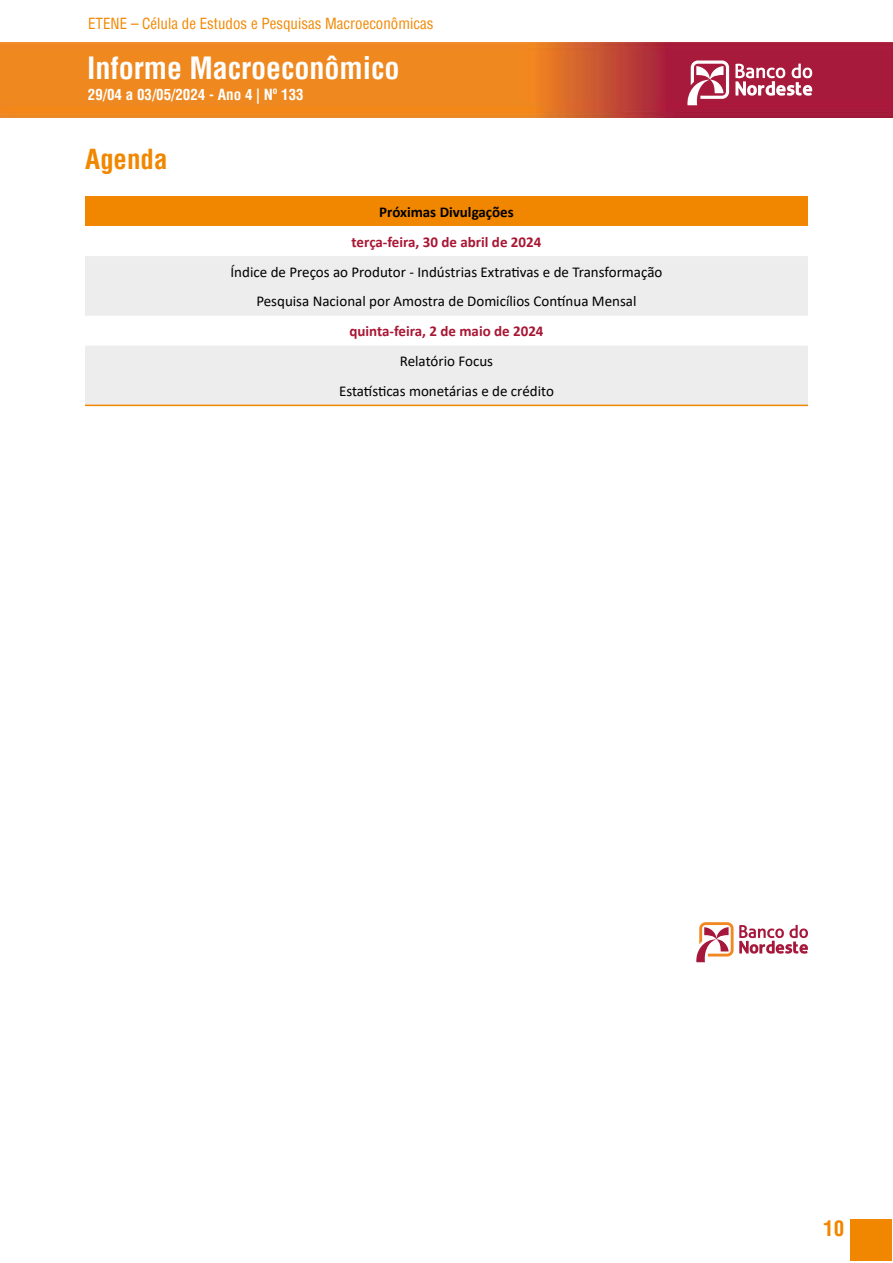
<style>
.page{position:relative;width:893px;height:1263px;background:#fff}
.page>*{position:absolute;margin:0;border:0;box-sizing:border-box;transform-origin:0 0}
.t1{font:700 condensed 30px "Helvetica";color:#fff}
.t2{font:700 condensed 27px "Helvetica";color:#f18700}
.t3{font:700 condensed 21px "Helvetica";color:#f18700}
.t4{font:15px/29.8px "Calibri";color:#000;text-align:center}
.t5{font:700 15px "Calibri";color:#a91634}
.t6{font:condensed 15px "Helvetica";color:#f18700}
.t7{font:700 condensed 15px "Helvetica";color:#fff}
.t8{font:700 15px "Calibri";color:#000}
</style>
<div class="page">
<img style="left:0;top:43px;width:893px;height:75px">
<svg style="left:686px;top:61px;width:43px;height:44px"></svg>
<svg style="left:735px;top:64px;width:77px;height:32px"></svg>
<div style="left:850px;top:1219px;width:42px;height:41px;background:#f18700"></div>
<div style="left:85px;top:196px;width:723px;height:30px;background:#f18700"></div>
<svg style="left:85px;top:256px;width:723px;height:149px;fill:#ededed"></svg>
<hr style="left:85px;top:405px;width:723px;height:1px;background:#f18700">
<svg style="left:696px;top:922px;width:112px;height:40px"></svg>
<p class="t6" style="left:88px;top:14px;width:347px">ETENE – Célula de Estudos e Pesquisas Macroeconômicas</p>
<h1 class="t1" style="left:87px;top:48px;width:314px">Informe Macroeconômico</h1>
<p class="t7" style="left:88px;top:85px;width:217px">29/04 a 03/05/2024 - Ano 4 | Nº 133</p>
<h2 class="t2" style="left:85px;top:141px;width:84px">Agenda</h2>
<p class="t8" style="left:379px;top:201px;width:136px">Próximas Divulgações</p>
<p class="t5" style="left:352px;top:231px;width:191px">terça-feira, 30 de abril de 2024</p>
<p class="t4" style="left:231px;top:256px;width:433px">Índice de Preços ao Produtor - Indústrias Extrativas e de Transformação<br>Pesquisa Nacional por Amostra de Domicílios Contínua Mensal</p>
<p class="t5" style="left:349px;top:321px;width:196px">quinta-feira, 2 de maio de 2024</p>
<p class="t4" style="left:339px;top:346px;width:216px">Relatório Focus<br>Estatísticas monetárias e de crédito</p>
<h3 class="t3" style="left:823px;top:1214px;width:22px">10</h3>
</div>
